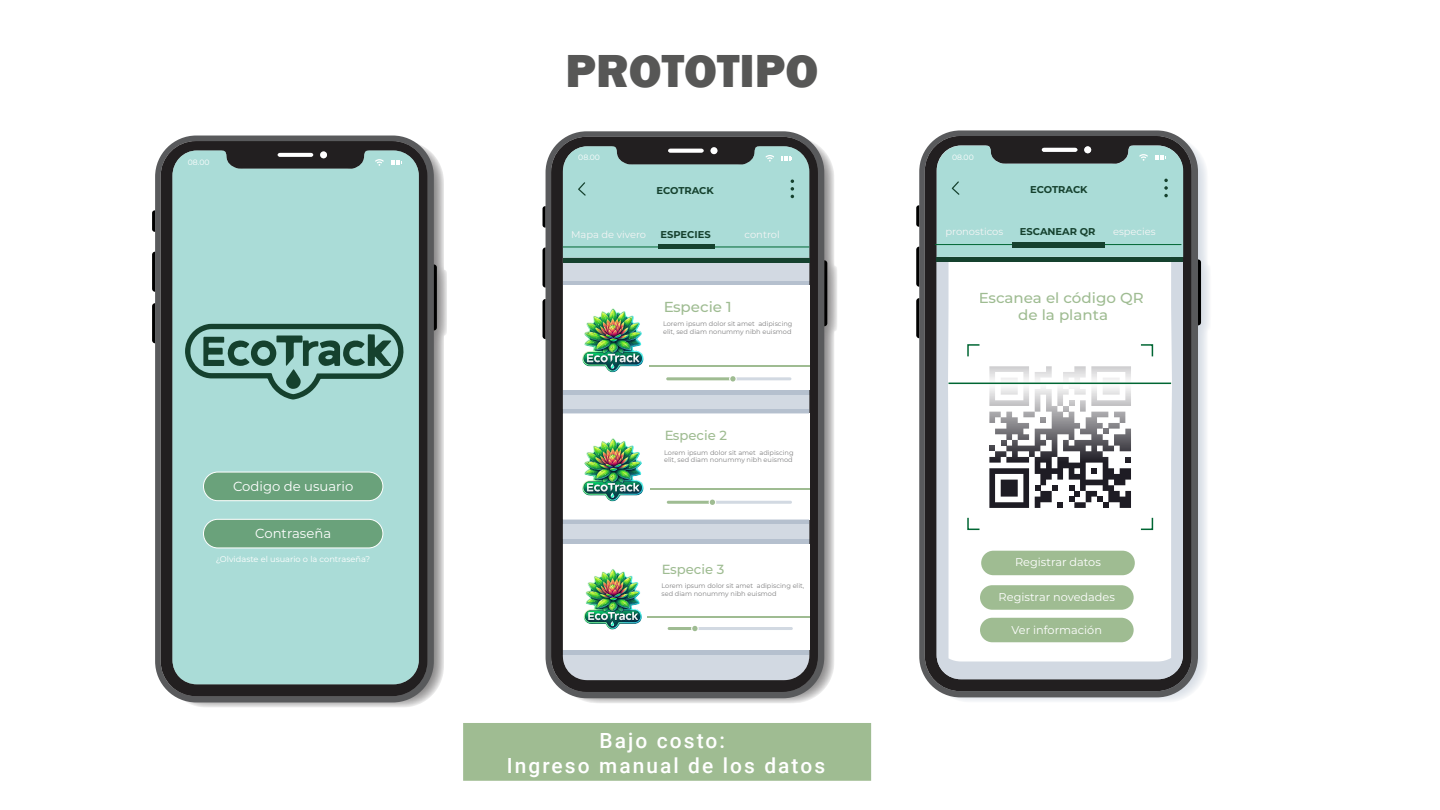
<style>
.page{position:relative;width:1440px;height:810px;background:#fff}
.page>*{position:absolute;margin:0;border:0;box-sizing:border-box;transform-origin:0 0}
.t1{font:800 47.7px "Franklin Gothic";color:#575756}
.t2{font:500 20.92px/25px "Roboto";letter-spacing:.1em;color:#fff;text-align:center}
.t3{font:500 14.48px/17.3px "Montserrat";color:#9fbc92;text-align:center;scale:1.04 1}
.t4{font:13.2px "Montserrat";color:#fff}
.t5{font:500 13.2px "Montserrat";color:#9fbc92}
.t6{font:11.32px "Montserrat";color:#fff}
.t7{font:9.9px "Montserrat";color:#f5f5f5}
.t8{font:700 9.9px "Montserrat";color:#15412e}
.t9{font:8.25px "Montserrat";color:#fff}
.t10{font:7.65px "Montserrat";color:#fff}
.t11{font:6.6px/7.9px "Montserrat";color:#808081}
</style>
<div class="page">
<svg style="left:187px;top:156px;width:260px;height:551px"></svg>
<svg style="left:155px;top:136px;width:279px;height:566px;background:#6b6b6d"></svg>
<svg style="left:152px;top:210px;width:3px;height:22px"></svg>
<svg style="left:434px;top:264px;width:3px;height:66px"></svg>
<svg style="left:152px;top:252px;width:3px;height:40px"></svg>
<svg style="left:152px;top:303px;width:3px;height:40px"></svg>
<svg style="left:161px;top:141px;width:267px;height:555px;background:#292728"></svg>
<div style="left:172px;top:151px;width:247px;height:533px;background:#aadcd7"></div>
<svg style="left:391px;top:160px;width:11px;height:5px"></svg>
<svg style="left:375px;top:159px;width:9px;height:7px"></svg>
<div style="left:203px;top:519px;width:180px;height:29px;background:#6aa27b;border-radius:14px"></div>
<div style="left:203px;top:472px;width:180px;height:29px;background:#6aa27b;border-radius:14px"></div>
<div style="left:203px;top:519px;width:180px;height:29px;border:1px solid #fff;border-radius:14px"></div>
<div style="left:203px;top:472px;width:180px;height:29px;border:1px solid #fff;border-radius:14px"></div>
<svg style="left:185px;top:324px;width:219px;height:76px;background:#77a79e"></svg>
<svg style="left:578px;top:151px;width:259px;height:552px"></svg>
<svg style="left:546px;top:131px;width:278px;height:567px;background:#6b6c6d"></svg>
<svg style="left:543px;top:206px;width:3px;height:22px"></svg>
<svg style="left:824px;top:260px;width:3px;height:66px"></svg>
<svg style="left:543px;top:247px;width:3px;height:41px"></svg>
<svg style="left:543px;top:299px;width:3px;height:40px"></svg>
<svg style="left:551px;top:137px;width:267px;height:555px;background:#2e2c2d"></svg>
<div style="left:563px;top:262px;width:246px;height:418px;background:#d2d9e2"></div>
<svg style="left:563px;top:146px;width:246px;height:112px;background:#9bc7c2"></svg>
<hr style="left:563px;top:258px;width:246px;height:4px;background:#15412e">
<div style="left:563px;top:281px;width:246px;height:5px;background:#b5c0ce"></div>
<div style="left:563px;top:390px;width:246px;height:5px;background:#b5c0ce"></div>
<div style="left:563px;top:286px;width:246px;height:104px;background:#fff"></div>
<div style="left:563px;top:413px;width:246px;height:106px;background:#fff"></div>
<div style="left:563px;top:544px;width:246px;height:106px;background:#fff"></div>
<hr style="left:649px;top:365px;width:160px;height:2px;background:#9fbc92">
<svg style="left:666px;top:376px;width:125px;height:6px"></svg>
<img style="left:582px;top:308px;width:62px;height:65px">
<img style="left:582px;top:438px;width:62px;height:64px">
<hr style="left:650px;top:489px;width:159px;height:1px;background:#9fbc92">
<svg style="left:667px;top:500px;width:125px;height:5px"></svg>
<img style="left:583px;top:569px;width:59px;height:61px">
<hr style="left:647px;top:616px;width:162px;height:2px;background:#9fbc92">
<svg style="left:668px;top:626px;width:125px;height:5px"></svg>
<hr style="left:562px;top:540px;width:247px;height:4px;background:#b5c0ce">
<div style="left:563px;top:409px;width:246px;height:5px;background:#b5c0ce"></div>
<hr style="left:563px;top:520px;width:246px;height:4px;background:#b5c0ce">
<hr style="left:561px;top:650px;width:248px;height:4px;background:#b5c0ce">
<svg style="left:953px;top:153px;width:257px;height:548px"></svg>
<svg style="left:919px;top:130px;width:279px;height:567px;background:#707173"></svg>
<svg style="left:916px;top:205px;width:3px;height:22px"></svg>
<svg style="left:1198px;top:259px;width:3px;height:66px"></svg>
<svg style="left:916px;top:247px;width:3px;height:40px"></svg>
<svg style="left:916px;top:298px;width:3px;height:40px"></svg>
<svg style="left:925px;top:136px;width:267px;height:555px;background:#2e2c2d"></svg>
<div style="left:937px;top:261px;width:246px;height:418px;background:#d2d9e2"></div>
<svg style="left:937px;top:146px;width:246px;height:111px;background:#9ecac6"></svg>
<svg style="left:949px;top:261px;width:222px;height:401px"></svg>
<hr style="left:937px;top:257px;width:246px;height:4px;background:#15412e">
<hr style="left:935px;top:244px;width:246px;height:1px;background:#063">
<div style="left:1012px;top:242px;width:92px;height:6px;background:#15412e"></div>
<div style="left:978px;top:355px;width:165px;height:165px;background:#fff"></div>
<svg style="left:989px;top:477px;width:142px;height:31px"></svg>
<svg style="left:949px;top:384px;width:222px;height:93px"></svg>
<div style="left:949px;top:290px;width:222px;height:93px;background:#fff"></div>
<hr style="left:949px;top:383px;width:222px;height:1px;background:#063">
<svg style="left:967px;top:516px;width:14px;height:15px"></svg>
<svg style="left:1139px;top:516px;width:15px;height:15px"></svg>
<svg style="left:967px;top:344px;width:13px;height:13px"></svg>
<svg style="left:1140px;top:344px;width:14px;height:13px"></svg>
<div style="left:981px;top:551px;width:154px;height:24px;background:#9fbc92;border-radius:12px"></div>
<div style="left:980px;top:585px;width:154px;height:25px;background:#9fbc92;border-radius:12px"></div>
<div style="left:980px;top:618px;width:154px;height:24px;background:#9fbc92;border-radius:12px"></div>
<div style="left:463px;top:723px;width:408px;height:58px;background:#9fbc92"></div>
<p class="t10" style="left:188px;top:157px;width:23px">08.00</p>
<h3 class="t4" style="left:233px;top:477px;width:122px">Codigo de usuario</h3>
<h3 class="t4" style="left:255px;top:524px;width:77px">Contraseña</h3>
<p class="t9" style="left:216px;top:553px;width:156px">¿Olvidaste el usuario o la contraseña?</p>
<h1 class="t1" style="left:566px;top:40px;width:254px">PROTOTIPO</h1>
<p class="t10" style="left:578px;top:152px;width:23px">08.00</p>
<h3 class="t8" style="left:656px;top:184px;width:59px">ECOTRACK</h3>
<h3 class="t7" style="left:571px;top:227px;width:77px">Mapa de vivero</h3>
<h3 class="t8" style="left:660px;top:227px;width:52px">ESPECIES</h3>
<h3 class="t7" style="left:745px;top:227px;width:37px">control</h3>
<h3 class="t3" style="left:663px;top:298px;width:68px">Especie 1</h3>
<p class="t11" style="left:663px;top:319px;width:131px">Lorem ipsum dolor sit amet adipiscing elit, sed diam nonummy nibh euismod</p>
<h3 class="t5" style="left:664px;top:426px;width:64px">Especie 2</h3>
<p class="t11" style="left:664px;top:448px;width:131px">Lorem ipsum dolor sit amet adipiscing elit, sed diam nonummy nibh euismod</p>
<h3 class="t5" style="left:661px;top:560px;width:64px">Especie 3</h3>
<p class="t11" style="left:661px;top:581px;width:144px">Lorem ipsum dolor sit amet adipiscing elit, sed diam nonummy nibh euismod</p>
<h2 class="t2" style="left:507px;top:727px;width:320px">Bajo costo:<br>Ingreso manual de los datos</h2>
<p class="t10" style="left:952px;top:152px;width:23px">08.00</p>
<h3 class="t8" style="left:1030px;top:183px;width:59px">ECOTRACK</h3>
<h3 class="t7" style="left:945px;top:225px;width:59px">pronosticos</h3>
<h3 class="t8" style="left:1020px;top:225px;width:77px">ESCANEAR QR</h3>
<h3 class="t7" style="left:1113px;top:225px;width:44px">especies</h3>
<h3 class="t3" style="left:978px;top:288px;width:160px">Escanea el código QR de la planta</h3>
<h3 class="t6" style="left:1015px;top:555px;width:87px">Registrar datos</h3>
<h3 class="t6" style="left:999px;top:589px;width:118px">Registrar novedades</h3>
<h3 class="t6" style="left:1012px;top:622px;width:92px">Ver información</h3>
</div>
